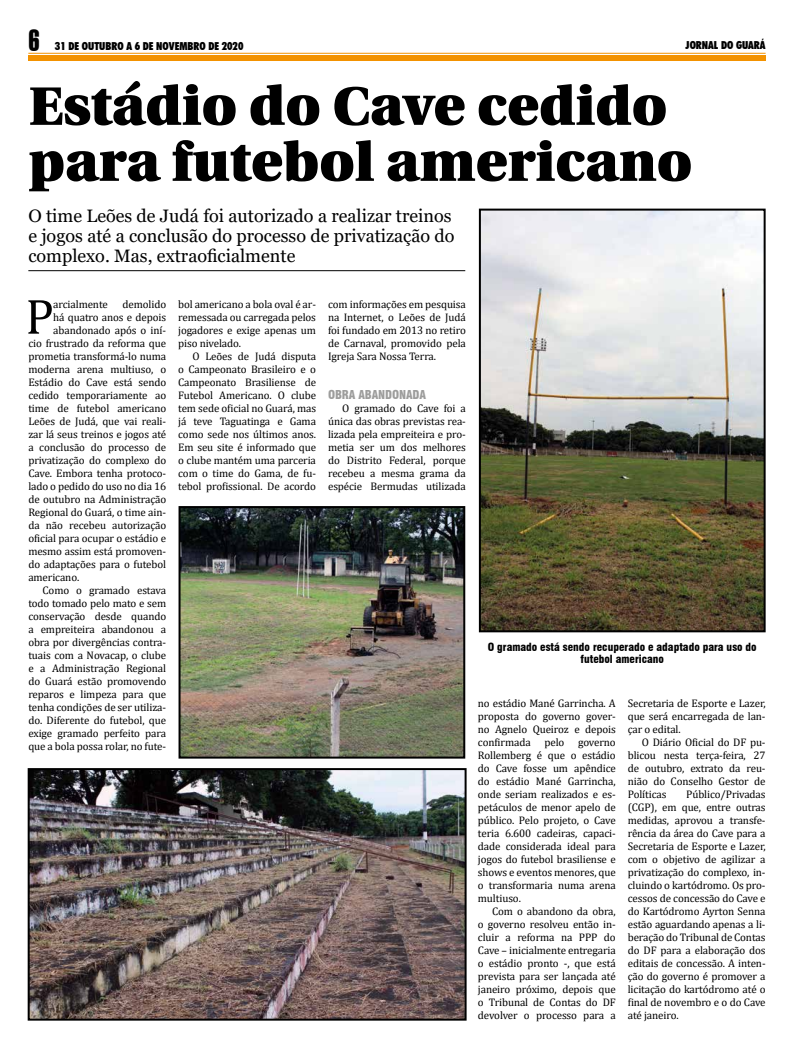
<style>
.page{position:relative;width:794px;height:1049px;background:#fff}
.page>*{position:absolute;margin:0;border:0;box-sizing:border-box;transform-origin:0 0}
.t1{font:900 54px/56px "Utopia";color:#000}
.t2{font:50px "Cambria";color:#000}
.t3{font:29.6px "Swiss 911 BT Extra Compressed";color:#000}
.t4{font:18px/20px "Georgia";color:#000}
.t5{font:900 condensed 12px "Swiss 721 BT";letter-spacing:-.01em;color:#9d9d9c}
.t6{font:11px/13px "Cambria";letter-spacing:-.01em;color:#000;text-align:justify}
.t7{font:900 condensed 11px/12px "Swiss 721 BT";color:#000;text-align:center}
.t8{font:900 condensed 11px "Futura BT";color:#000}
</style>
<div class="page">
<div style="left:28px;top:55px;width:737px;height:6px;background:#f39200"></div>
<hr style="left:28px;top:53px;width:737px;height:1px;background:#f39200">
<hr style="left:28px;top:270px;width:437px;height:1px;background:#000">
<img style="left:27px;top:768px;width:440px;height:253px">
<img style="left:178px;top:506px;width:288px;height:253px">
<img style="left:478px;top:208px;width:288px;height:425px">
<h3 class="t3" style="left:28px;top:24px;width:13px">6</h3>
<p class="t8" style="left:55px;top:39px;width:190px">31 DE OUTUBRO A 6 DE NOVEMBRO DE 2020</p>
<p class="t8" style="left:685px;top:38px;width:82px">JORNAL DO GUARÁ</p>
<h1 class="t1" style="left:28px;top:79px;width:665px">Estádio do Cave cedido para futebol americano</h1>
<h3 class="t4" style="left:28px;top:206px;width:428px">O time Leões de Judá foi autorizado a realizar treinos e jogos até a conclusão do processo de privatização do complexo. Mas, extraoficialmente</h3>
<h2 class="t2" style="left:25px;top:287px;width:30px">P</h2>
<p class="t6" style="left:53px;top:297px;width:56px">arcialmente</p>
<p class="t6" style="left:122px;top:297px;width:45px">demolido</p>
<p class="t6" style="left:53px;top:310px;width:114px">há quatro anos e depois</p>
<p class="t6" style="left:53px;top:323px;width:114px">abandonado após o iní-</p>
<p class="t6" style="left:28px;top:336px;width:139px">cio frustrado da reforma que</p>
<p class="t6" style="left:28px;top:349px;width:139px">prometia transformá-lo numa</p>
<p class="t6" style="left:28px;top:362px;width:139px">moderna arena multiuso, o</p>
<p class="t6" style="left:28px;top:375px;width:139px">Estádio do Cave está sendo</p>
<p class="t6" style="left:28px;top:388px;width:139px">cedido temporariamente ao</p>
<p class="t6" style="left:28px;top:401px;width:139px">time de futebol americano</p>
<p class="t6" style="left:28px;top:414px;width:139px">Leões de Judá, que vai reali-</p>
<p class="t6" style="left:28px;top:427px;width:139px">zar lá seus treinos e jogos até</p>
<p class="t6" style="left:28px;top:440px;width:139px">a conclusão do processo de</p>
<p class="t6" style="left:28px;top:453px;width:139px">privatização do complexo do</p>
<p class="t6" style="left:28px;top:466px;width:139px">Cave. Embora tenha protoco-</p>
<p class="t6" style="left:28px;top:479px;width:139px">lado o pedido do uso no dia 16</p>
<p class="t6" style="left:28px;top:492px;width:139px">de outubro na Administração</p>
<p class="t6" style="left:28px;top:505px;width:139px">Regional do Guará, o time ain-</p>
<p class="t6" style="left:28px;top:518px;width:139px">da não recebeu autorização</p>
<p class="t6" style="left:28px;top:531px;width:139px">oficial para ocupar o estádio e</p>
<p class="t6" style="left:28px;top:544px;width:139px">mesmo assim está promoven-</p>
<p class="t6" style="left:28px;top:557px;width:139px">do adaptações para o futebol</p>
<p class="t6" style="left:28px;top:570px;width:52px">americano.</p>
<p class="t6" style="left:43px;top:583px;width:125px">Como o gramado estava</p>
<p class="t6" style="left:28px;top:596px;width:139px">todo tomado pelo mato e sem</p>
<p class="t6" style="left:28px;top:609px;width:139px">conservação desde quando</p>
<p class="t6" style="left:28px;top:622px;width:139px">a empreiteira abandonou a</p>
<p class="t6" style="left:28px;top:635px;width:139px">obra por divergências contra-</p>
<p class="t6" style="left:28px;top:648px;width:139px">tuais com a Novacap, o clube</p>
<p class="t6" style="left:28px;top:661px;width:139px">e a Administração Regional</p>
<p class="t6" style="left:28px;top:674px;width:139px">do Guará estão promovendo</p>
<p class="t6" style="left:28px;top:687px;width:139px">reparos e limpeza para que</p>
<p class="t6" style="left:28px;top:700px;width:139px">tenha condições de ser utiliza-</p>
<p class="t6" style="left:28px;top:713px;width:139px">do. Diferente do futebol, que</p>
<p class="t6" style="left:28px;top:726px;width:139px">exige gramado perfeito para</p>
<p class="t6" style="left:28px;top:739px;width:139px">que a bola possa rolar, no fute-</p>
<p class="t6" style="left:178px;top:297px;width:139px">bol americano a bola oval é ar&shy;remessada ou carregada pelos jogadores e exige apenas um piso nivelado.</p>
<p class="t6" style="left:178px;top:349px;width:139px;text-indent:14px">O Leões de Judá disputa o Campeonato Brasileiro e o Campeonato Brasiliense de Futebol Americano. O clube tem sede oficial no Guará, mas já teve Taguatinga e Gama como sede nos últimos anos.<br>Em seu site é informado que o clube mantém uma parceria com o time do Gama, de fu&shy;tebol profissional. De acordo</p>
<p class="t6" style="left:328px;top:297px;width:139px">com informações em pesquisa na Internet, o Leões de Judá foi fundado em 2013 no retiro de Carnaval, promovido pela Igreja Sara Nossa Terra.</p>
<p class="t5" style="left:328px;top:387px;width:99px">OBRA ABANDONADA</p>
<p class="t6" style="left:328px;top:401px;width:139px;text-indent:14px">O gramado do Cave foi a única das obras previstas rea&shy;lizada pela empreiteira e pro&shy;metia ser um dos melhores do Distrito Federal, porque recebeu a mesma grama da espécie Bermudas utilizada</p>
<p class="t7" style="left:488px;top:640px;width:270px">O gramado está sendo recuperado e adaptado para uso do futebol americano</p>
<p class="t6" style="left:478px;top:697px;width:139px">no estádio Mané Garrincha. A proposta do governo gover&shy;no Agnelo Queiroz e depois confirmada pelo governo Rollemberg é que o estádio do Cave fosse um apêndice do estádio Mané Garrincha, onde seriam realizados e es&shy;petáculos de menor apelo de público. Pelo projeto, o Cave teria 6.600 cadeiras, capaci&shy;dade considerada ideal para jogos do futebol brasiliense e shows e eventos menores, que o transformaria numa arena multiuso.</p>
<p class="t6" style="left:478px;top:905px;width:139px;text-indent:14px">Com o abandono da obra, o governo resolveu então in&shy;cluir a reforma na PPP do Cave – inicialmente entregaria o estádio pronto -, que está prevista para ser lançada até janeiro próximo, depois que o Tribunal de Contas do DF devolver o processo para a</p>
<p class="t6" style="left:628px;top:697px;width:139px">Secretaria de Esporte e Lazer, que será encarregada de lan&shy;çar o edital.</p>
<p class="t6" style="left:628px;top:736px;width:139px;text-indent:14px">O Diário Oficial do DF pu&shy;blicou nesta terça-feira, 27 de outubro, extrato da reu&shy;nião do Conselho Gestor de Políticas</p>
<p class="t6" style="left:628px;top:788px;width:139px;text-indent:58px">Público/Privadas (CGP), em que, entre outras medidas, aprovou a transfe&shy;rência da área do Cave para a Secretaria de Esporte e Lazer, com o objetivo de agilizar a privatização do complexo, in&shy;cluindo o kartódromo. Os pro&shy;cessos de concessão do Cave e do Kartódromo Ayrton Senna estão aguardando apenas a li&shy;beração do Tribunal de Contas do DF para a elaboração dos editais de concessão. A inten&shy;ção do governo é promover a licitação do kartódromo até o final de novembro e o do Cave até janeiro.</p>
</div>
